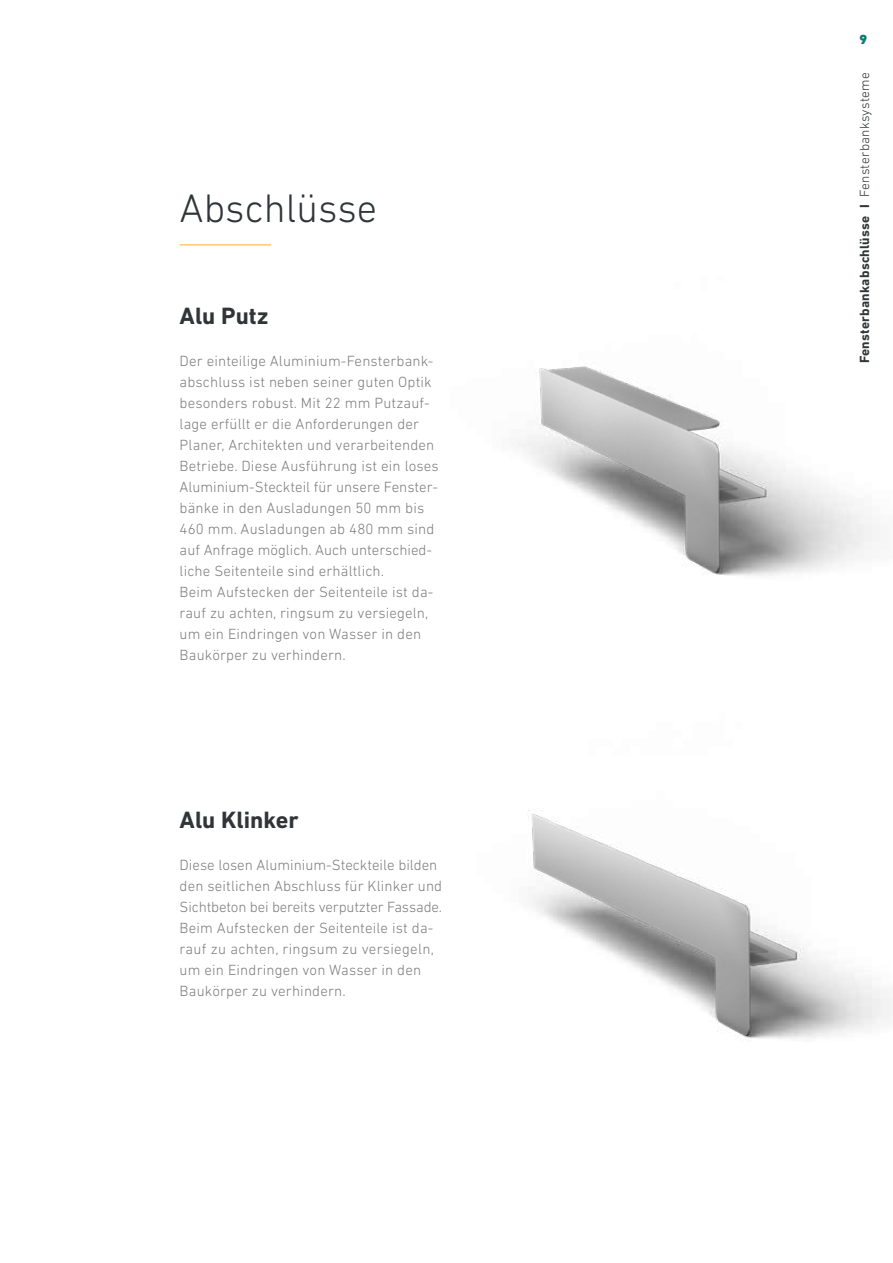
<style>
.page{position:relative;width:893px;height:1263px;background:#fff}
.page>*{position:absolute;margin:0;border:0;box-sizing:border-box;transform-origin:0 0}
.t1{font:300 40.5px "DIN Next LT Pro";color:#303637}
.t2{font:700 24px "DIN Next LT Pro";color:#303637}
.t3{font:300 15px/21px "DIN Next LT Pro";letter-spacing:.01em;color:#7e7e7e}
.t4{font:700 13.5px "DIN Next LT Pro";letter-spacing:.02em;color:#303637}
.t5{font:900 13.5px "DIN Next LT Pro";color:#117d73}
.s1{font-weight:300}
</style>
<div class="page">
<img style="left:516px;top:365px;width:364px;height:211px">
<img style="left:527px;top:810px;width:366px;height:229px">
<hr style="left:180px;top:244px;width:91px;height:1px;background:#f9ae28">
<h1 class="t1" style="left:180px;top:185px;width:199px">Abschlüsse</h1>
<h2 class="t2" style="left:180px;top:302px;width:90px">Alu Putz</h2>
<p class="t3" style="left:180px;top:351px;width:261px">Der einteilige Aluminium-Fensterbank&shy;abschluss ist neben seiner guten Optik besonders robust. Mit 22 mm Putzauf&shy;lage erfüllt er die Anforderungen der Planer, Architekten und verarbeitenden Betriebe. Diese Ausführung ist ein loses Aluminium-Steckteil für unsere Fenster&shy;bänke in den Ausladungen 50 mm bis 460 mm. Ausladungen ab 480 mm sind auf Anfrage möglich. Auch unterschied&shy;liche Seitenteile sind erhältlich.<br>Beim Aufstecken der Seitenteile ist da&shy;rauf zu achten, ringsum zu versiegeln, um ein Eindringen von Wasser in den Baukörper zu verhindern.</p>
<h2 class="t2" style="left:180px;top:806px;width:121px">Alu Klinker</h2>
<p class="t3" style="left:180px;top:855px;width:264px">Diese losen Aluminium-Steckteile bilden den seitlichen Abschluss für Klinker und Sichtbeton bei bereits verputzter Fassade.<br>Beim Aufstecken der Seitenteile ist da&shy;rauf zu achten, ringsum zu versiegeln, um ein Eindringen von Wasser in den Baukörper zu verhindern.</p>
<p class="t5" style="left:859px;top:31px;width:9px">9</p>
<p class="t4" style="left:857px;top:363px;width:293px;rotate:-90deg">Fensterbankabschlüsse I <span class="s1">Fensterbanksysteme</span></p>
</div>
